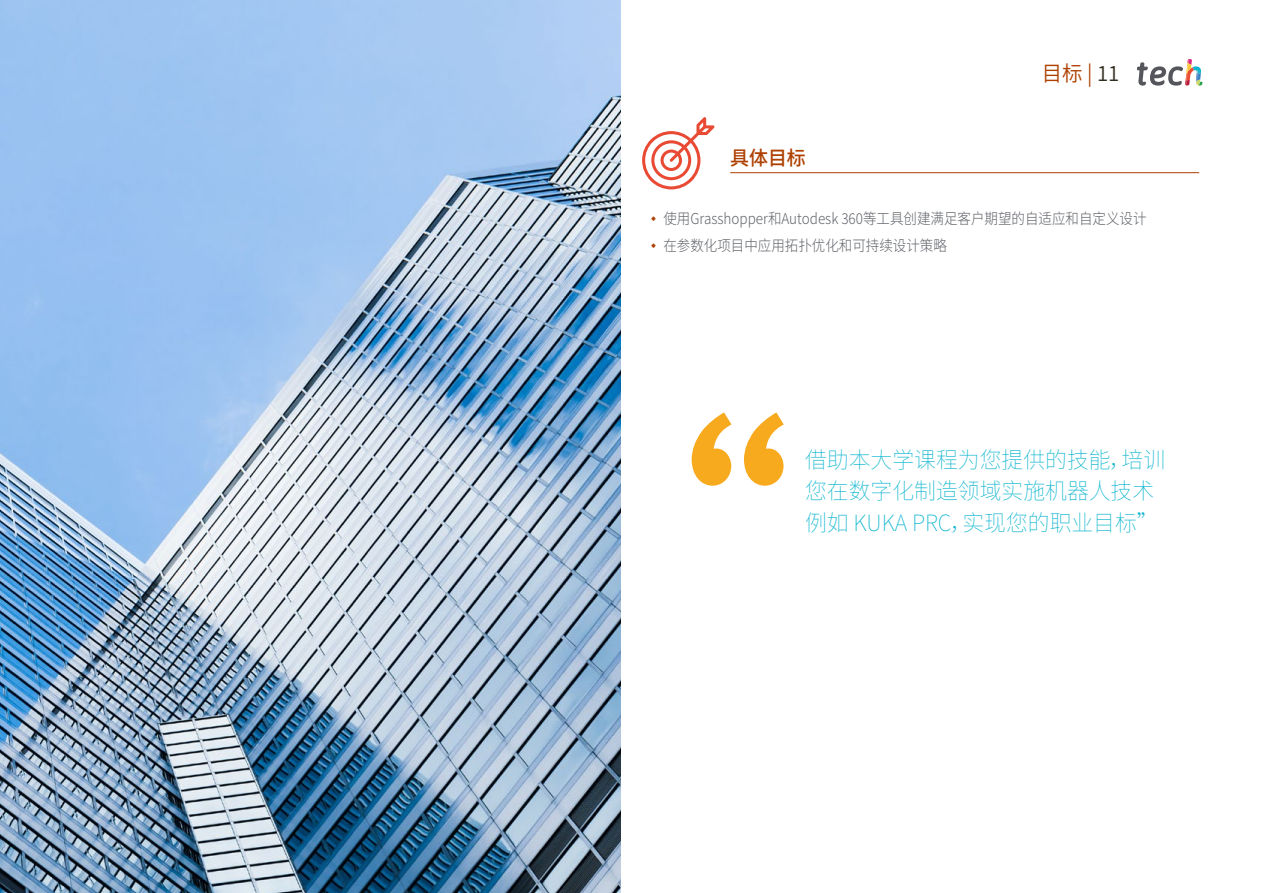
<style>
.page{position:relative;width:1263px;height:893px;background:#fff}
.page>*{position:absolute;margin:0;border:0;box-sizing:border-box;transform-origin:0 0}
.t1{font:200 22.5px/31.5px "Source Han Sans CN";color:#0fb6cf}
.t2{font:21px "Source Han Sans CN";color:#ae4000}
.t3{font:500 19.5px "Source Han Sans CN";color:#ae4000}
.t4{font:300 15px/26.7px "Source Han Sans CN";color:#61646a;scale:.9 1}
.s1{color:#312e20}
</style>
<div class="page">
<hr style="left:730px;top:172px;width:469px;height:1px;background:#ae4000">
<svg style="left:642px;top:117px;width:72px;height:72px"></svg>
<img style="left:0;top:0;width:621px;height:893px">
<svg style="left:692px;top:412px;width:92px;height:74px"></svg>
<svg style="left:1137px;top:59px;width:65px;height:27px"></svg>
<h3 class="t3" style="left:730px;top:147px;width:77px">具体目标</h3>
<h2 class="t2" style="left:1042px;top:61px;width:79px">目标 | <span class="s1">11</span></h2>
<p class="t4" style="left:663px;top:205px;width:538px">使用Grasshopper和Autodesk 360等工具创建满足客户期望的自适应和自定义设计在参数化项目中应用拓扑优化和可持续设计策略</p>
<h1 class="t1" style="left:805px;top:444px;width:362px">借助本大学课程为您提供的技能，培训您在数字化制造领域实施机器人技术例如 KUKA PRC，实现您的职业目标”</h1>
</div>
